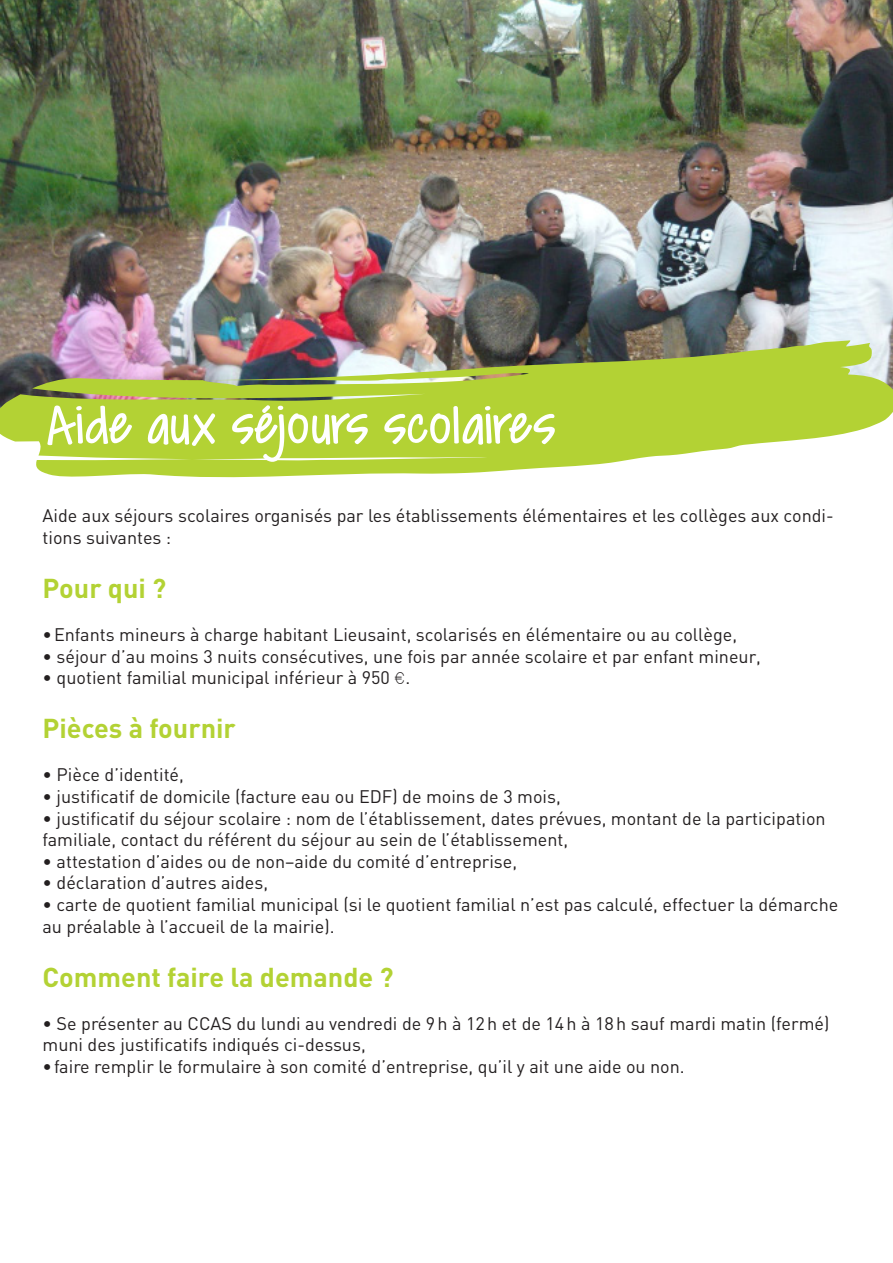
<style>
.page{position:relative;width:893px;height:1263px;background:#fff}
.page>*{position:absolute;margin:0;border:0;box-sizing:border-box;transform-origin:0 0}
.t1{font:60px "Covered By Your Grace";letter-spacing:.01em;color:#fff}
.t2{font:700 27px "DIN";color:#b3d234}
.t3{font:18px/21.6px "DIN";color:#231f20}
.s1{font-family:"Euro Collection"}
</style>
<div class="page">
<img style="left:0;top:0;width:893px;height:340px">
<img style="left:0;top:340px;width:893px;height:138px">
<p class="t1" style="left:47px;top:396px;width:510px">Aide aux séjours scolaires</p>
<p class="t3" style="left:43px;top:504px;width:793px">Aide aux séjours scolaires organisés par les établissements élémentaires et les collèges aux condi&shy;tions suivantes :</p>
<p class="t2" style="left:43px;top:570px;width:125px">Pour qui ?</p>
<p class="t3" style="left:43px;top:623px;width:696px">•Enfants mineurs à charge habitant Lieusaint, scolarisés en élémentaire ou au collège,</p>
<p class="t3" style="left:43px;top:645px;width:720px">• séjour d’au moins 3 nuits consécutives, une fois par année scolaire et par enfant mineur,</p>
<p class="t3" style="left:43px;top:666px;width:369px">• quotient familial municipal inférieur à 950 <span class="s1">t</span>.</p>
<p class="t2" style="left:43px;top:711px;width:195px">Pièces à fournir</p>
<p class="t3" style="left:43px;top:764px;width:143px">• Pièce d’identité,</p>
<p class="t3" style="left:43px;top:785px;width:520px">• justificatif de domicile (facture eau ou EDF) de moins de 3 mois,</p>
<p class="t3" style="left:43px;top:807px;width:785px">• justificatif du séjour scolaire : nom de l’établissement, dates prévues, montant de la participation familiale, contact du référent du séjour au sein de l’établissement,</p>
<p class="t3" style="left:43px;top:850px;width:476px">• attestation d’aides ou de non–aide du comité d’entreprise,</p>
<p class="t3" style="left:43px;top:872px;width:227px">• déclaration d’autres aides,</p>
<p class="t3" style="left:43px;top:893px;width:797px">• carte de quotient familial municipal (si le quotient familial n’est pas calculé, effectuer la démarche au préalable à l’accueil de la mairie).</p>
<p class="t2" style="left:43px;top:959px;width:353px">Comment faire la demande ?</p>
<p class="t3" style="left:43px;top:1012px;width:788px">• Se présenter au CCAS du lundi au vendredi de 9h à 12h et de 14h à 18h sauf mardi matin (fermé) muni des justificatifs indiqués ci-dessus,</p>
<p class="t3" style="left:43px;top:1055px;width:644px">•faire remplir le formulaire à son comité d’entreprise, qu’il y ait une aide ou non.</p>
</div>
